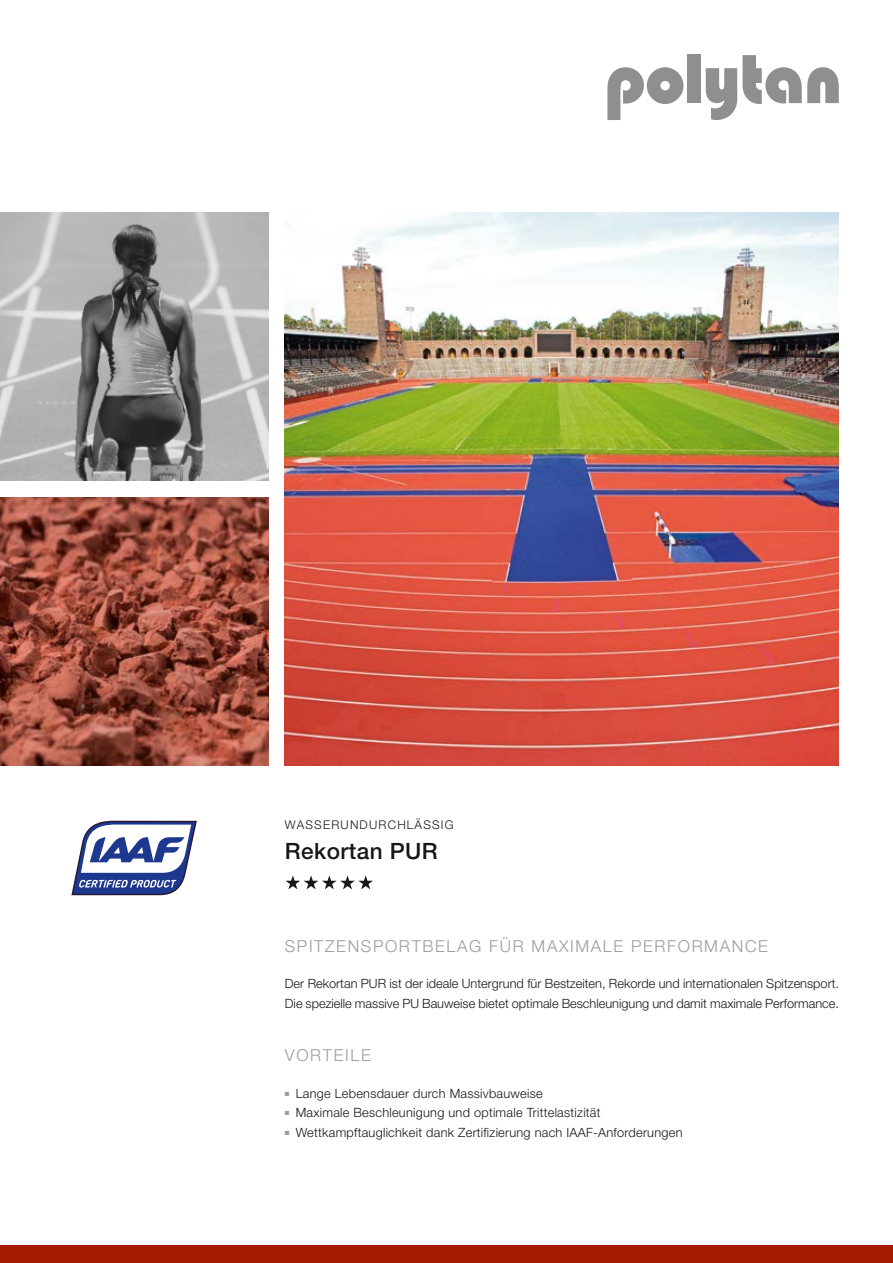
<style>
.page{position:relative;width:893px;height:1263px;background:#fff}
.page>*{position:absolute;margin:0;border:0;box-sizing:border-box;transform-origin:0 0}
.t1{font:500 22.5px "Helvetica Neue LT Std";letter-spacing:.02em;color:#181716}
.t2{font:300 16.5px "Helvetica Neue LT Std";letter-spacing:.1em;color:#9c9c9d}
.t3{font:300 12.75px/19.5px "Helvetica Neue LT Std";color:#181716}
.t4{font:300 12.75px "Helvetica Neue LT Std";letter-spacing:.02em;color:#181716}
.t5{font:300 12px "Helvetica Neue LT Std";letter-spacing:.1em;color:#181716}
</style>
<div class="page">
<div style="left:0;top:1246px;width:893px;height:17px;background:#a51a00"></div>
<svg style="left:71px;top:821px;width:126px;height:74px"></svg>
<img style="left:285px;top:213px;width:554px;height:552px">
<img style="left:0;top:213px;width:268px;height:267px">
<div style="left:687px;top:54px;width:13px;height:49px;background:#8e9090"></div>
<svg style="left:706px;top:68px;width:31px;height:52px"></svg>
<svg style="left:743px;top:55px;width:96px;height:49px"></svg>
<svg style="left:607px;top:67px;width:76px;height:53px"></svg>
<img style="left:0;top:497px;width:268px;height:268px">
<svg style="left:286px;top:875px;width:87px;height:14px"></svg>
<p class="t5" style="left:285px;top:818px;width:170px">WASSERUNDURCHLÄSSIG</p>
<h1 class="t1" style="left:285px;top:838px;width:154px">Rekortan PUR</h1>
<p class="t2" style="left:285px;top:936px;width:485px">SPITZENSPORTBELAG FÜR MAXIMALE PERFORMANCE</p>
<p class="t3" style="left:285px;top:973px;width:556px">Der Rekortan PUR ist der ideale Untergrund für Bestzeiten, Rekorde und internationalen Spitzensport.<br>Die spezielle massive PU Bauweise bietet optimale Beschleunigung und damit maximale Performance.</p>
<p class="t2" style="left:285px;top:1045px;width:87px">VORTEILE</p>
<p class="t4" style="left:285px;top:1085px;width:259px"><sup>■</sup> Lange Lebensdauer durch Massivbauweise</p>
<p class="t4" style="left:285px;top:1105px;width:317px"><sup>■</sup> Maximale Beschleunigung und optimale Trittelastizität</p>
<p class="t4" style="left:285px;top:1124px;width:399px"><sup>■</sup> Wettkampftauglichkeit dank Zertifizierung nach IAAF-Anforderungen</p>
</div>
